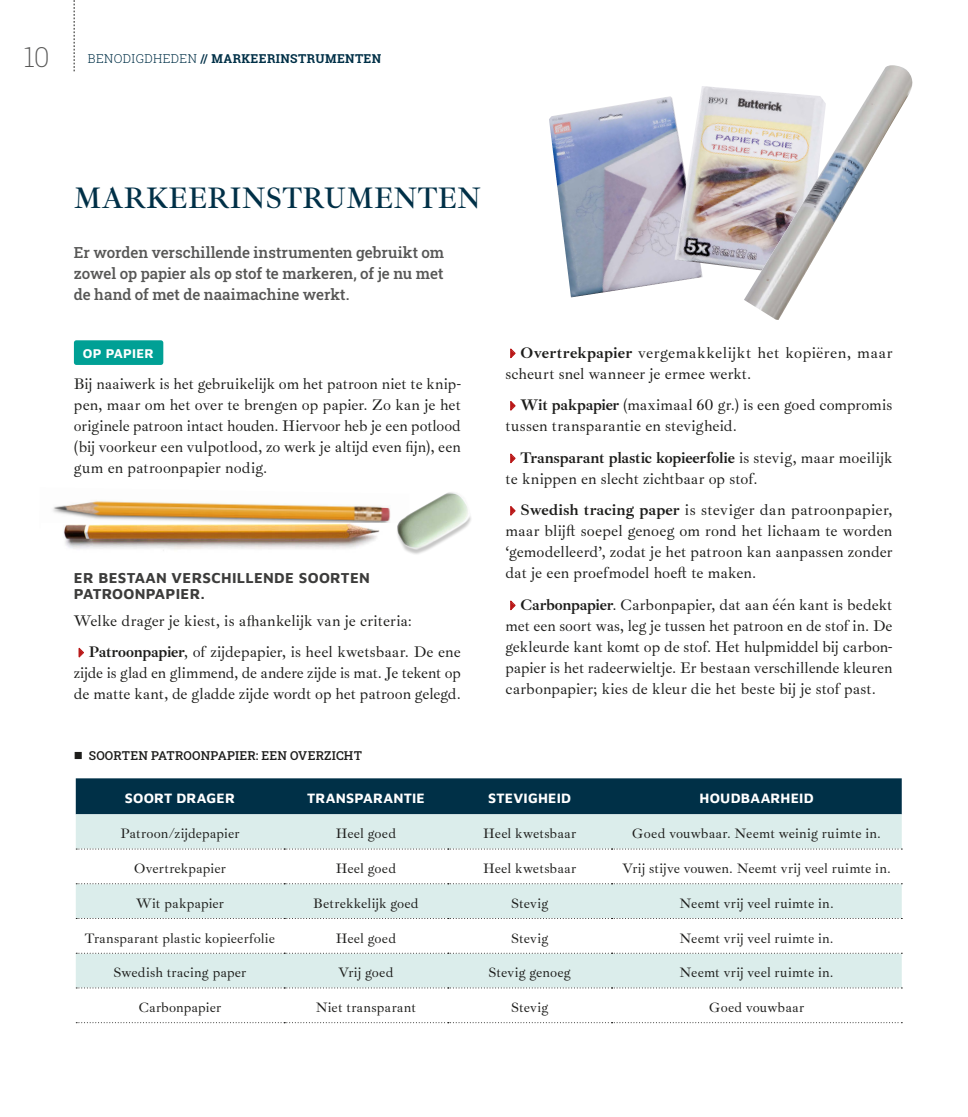
<style>
.page{position:relative;width:968px;height:1117px;background:#fff}
.page>*{position:absolute;margin:0;border:0;box-sizing:border-box;transform-origin:0 0}
.t1{font:600 29.75px "Ibarra Real Nova";letter-spacing:.01em;color:#003047;scale:.95 1}
.t2{font:200 27.47px "Roboto Slab";color:#575756}
.t3{font:15.75px/21px "Ibarra Real Nova";color:#1d1d1b}
.t4{font:15.75px/21px "Ibarra Real Nova";letter-spacing:.02em;color:#1d1d1b}
.t5{font:500 15.22px/21px "Roboto Slab";letter-spacing:-.005em;color:#575756;text-align:justify}
.t6{font:14.88px/15.8px "Maven Pro";letter-spacing:.02em;color:#3c3c3b}
.t7{font:14px "Ibarra Real Nova";letter-spacing:.005em;color:#1d1d1b}
.t8{font:14px "Maven Pro";letter-spacing:.015em;color:#fff}
.t9{font:13.12px "Maven Pro";letter-spacing:.02em;color:#fff}
.t10{font:500 12.25px "Roboto Slab";letter-spacing:.01em;color:#1d1d1b}
.t11{font:300 12.25px "Roboto Slab";letter-spacing:.03em;color:#003047}
.t12{font:700 12.25px "Roboto Slab";letter-spacing:.03em;color:#003047}
.s1{font-weight:700}
</style>
<div class="page">
<svg style="left:74px;top:0;width:1px;height:71px"></svg>
<div style="left:74px;top:340px;width:89px;height:25px;background:#00a095;border-radius:2px"></div>
<img style="left:53px;top:501px;width:336px;height:22px">
<img style="left:63px;top:523px;width:317px;height:28px">
<img style="left:389px;top:492px;width:82px;height:62px">
<div style="left:76px;top:778px;width:826px;height:36px;background:#003047"></div>
<svg style="left:76px;top:814px;width:826px;height:173px;fill:#dbedeb"></svg>
<svg style="left:76px;top:848px;width:826px;height:1px"></svg>
<svg style="left:76px;top:883px;width:826px;height:1px"></svg>
<svg style="left:76px;top:918px;width:826px;height:1px"></svg>
<svg style="left:76px;top:953px;width:826px;height:1px"></svg>
<svg style="left:76px;top:987px;width:826px;height:1px"></svg>
<svg style="left:76px;top:1022px;width:826px;height:1px"></svg>
<img style="left:549px;top:96px;width:154px;height:201px">
<img style="left:674px;top:86px;width:70px;height:189px">
<img style="left:744px;top:65px;width:169px;height:255px">
<h2 class="t2" style="left:24px;top:38px;width:27px">10</h2>
<p class="t11" style="left:88px;top:50px;width:155px">BENODIGDHEDEN <span class="s1">// MARKEER</span></p>
<p class="t12" style="left:276px;top:50px;width:60px">INSTRUMEN</p>
<p class="t12" style="left:355px;top:50px;width:19px">TEN</p>
<h1 class="t1" style="left:74px;top:181px;width:430px">MARKEERINSTRUMENTEN</h1>
<p class="t5" style="left:74px;top:241px;width:372px">Er worden verschillende instrumenten gebruikt om zowel op papier als op stof te markeren, of je nu met de hand of met de naaimachine werkt.</p>
<p class="t9" style="left:83px;top:344px;width:72px">OP PAPIER</p>
<p class="t3" style="left:74px;top:374px;width:389px;text-align:justify">Bij naaiwerk is het gebruikelijk om het patroon niet te knip&shy;pen, maar om het over te brengen op papier. Zo kan je het originele patroon intact houden. Hiervoor heb je een potlood (bij voorkeur een vulpotlood, zo werk je altijd even fijn), een gum en patroonpapier nodig.</p>
<p class="t6" style="left:74px;top:569px;width:297px">ER BESTAAN VERSCHILLENDE SOORTEN<br>PATROONPAPIER.</p>
<p class="t3" style="left:89px;top:605px;width:374px;line-height:31.5px;text-indent:-15px">Welke drager je kiest, is afhankelijk van je criteria:<br><span class="s1">Patroonpapier</span>, of zijdepapier, is heel kwetsbaar. De ene</p>
<p class="t3" style="left:74px;top:662px;width:388px">zijde is glad en glimmend, de andere zijde is mat. Je tekent op de matte kant, de gladde zijde wordt op het patroon gelegd.</p>
<p class="t10" style="left:89px;top:747px;width:275px">SOORTEN PATROONPAPIER: EEN OVERZICHT</p>
<p class="t4" style="left:505px;top:342px;width:388px;text-indent:15px"><span class="s1">Overtrekpapier</span> vergemakkelijkt het kopiëren, maar scheurt snel wanneer je ermee werkt.</p>
<p class="t3" style="left:505px;top:395px;width:388px;text-indent:15px"><span class="s1">Wit pakpapier</span> (maximaal 60 gr.) is een goed compromis tussen transparantie en stevigheid.</p>
<p class="t3" style="left:506px;top:447px;width:388px;text-indent:15px"><span class="s1">Transparant plastic kopieerfolie</span> is stevig, maar moeilijk te knippen en slecht zichtbaar op stof.</p>
<p class="t3" style="left:505px;top:500px;width:388px;text-align:justify;text-indent:15px"><span class="s1">Swedish tracing paper</span> is steviger dan patroonpapier, maar blijft soepel genoeg om rond het lichaam te worden ‘gemodelleerd’, zodat je het patroon kan aanpassen zonder dat je een proefmodel hoeft te maken.</p>
<p class="t3" style="left:505px;top:594px;width:388px;text-align:justify;text-indent:15px"><span class="s1">Carbonpapier</span>. Carbonpapier, dat aan één kant is bedekt met een soort was, leg je tussen het patroon en de stof in. De gekleurde kant komt op de stof. Het hulpmiddel bij carbon&shy;papier is het radeerwieltje. Er bestaan verschillende kleuren carbonpapier; kies de kleur die het beste bij je stof past.</p>
<p class="t8" style="left:125px;top:788px;width:112px">SOORT DRAGER</p>
<p class="t8" style="left:307px;top:788px;width:119px">TRANSPARANTIE</p>
<p class="t8" style="left:488px;top:788px;width:85px">STEVIGHEID</p>
<p class="t8" style="left:700px;top:788px;width:116px">HOUDBAARHEID</p>
<p class="t7" style="left:120px;top:826px;width:121px">Patroon/zijdepapier</p>
<p class="t7" style="left:336px;top:826px;width:62px">Heel goed</p>
<p class="t7" style="left:483px;top:826px;width:94px">Heel kwetsbaar</p>
<p class="t7" style="left:632px;top:826px;width:250px">Goed vouwbaar. Neemt weinig ruimte in.</p>
<p class="t7" style="left:134px;top:861px;width:93px">Overtrekpapier</p>
<p class="t7" style="left:336px;top:861px;width:62px">Heel goed</p>
<p class="t7" style="left:483px;top:861px;width:94px">Heel kwetsbaar</p>
<p class="t7" style="left:622px;top:861px;width:270px">Vrij stijve vouwen. Neemt vrij veel ruimte in.</p>
<p class="t7" style="left:136px;top:895px;width:89px">Wit pakpapier</p>
<p class="t7" style="left:313px;top:895px;width:107px">Betrekkelijk goed</p>
<p class="t7" style="left:511px;top:895px;width:39px">Stevig</p>
<p class="t7" style="left:680px;top:895px;width:156px">Neemt vrij veel ruimte in.</p>
<p class="t7" style="left:85px;top:930px;width:192px">Transparant plastic kopieerfolie</p>
<p class="t7" style="left:336px;top:930px;width:62px">Heel goed</p>
<p class="t7" style="left:511px;top:930px;width:39px">Stevig</p>
<p class="t7" style="left:679px;top:930px;width:156px">Neemt vrij veel ruimte in.</p>
<p class="t7" style="left:113px;top:965px;width:134px">Swedish tracing paper</p>
<p class="t7" style="left:338px;top:965px;width:57px">Vrij goed</p>
<p class="t7" style="left:488px;top:965px;width:84px">Stevig genoeg</p>
<p class="t7" style="left:679px;top:965px;width:156px">Neemt vrij veel ruimte in.</p>
<p class="t7" style="left:139px;top:999px;width:84px">Carbonpapier</p>
<p class="t7" style="left:316px;top:999px;width:102px">Niet transparant</p>
<p class="t7" style="left:511px;top:999px;width:39px">Stevig</p>
<p class="t7" style="left:709px;top:999px;width:97px">Goed vouwbaar</p>
</div>
